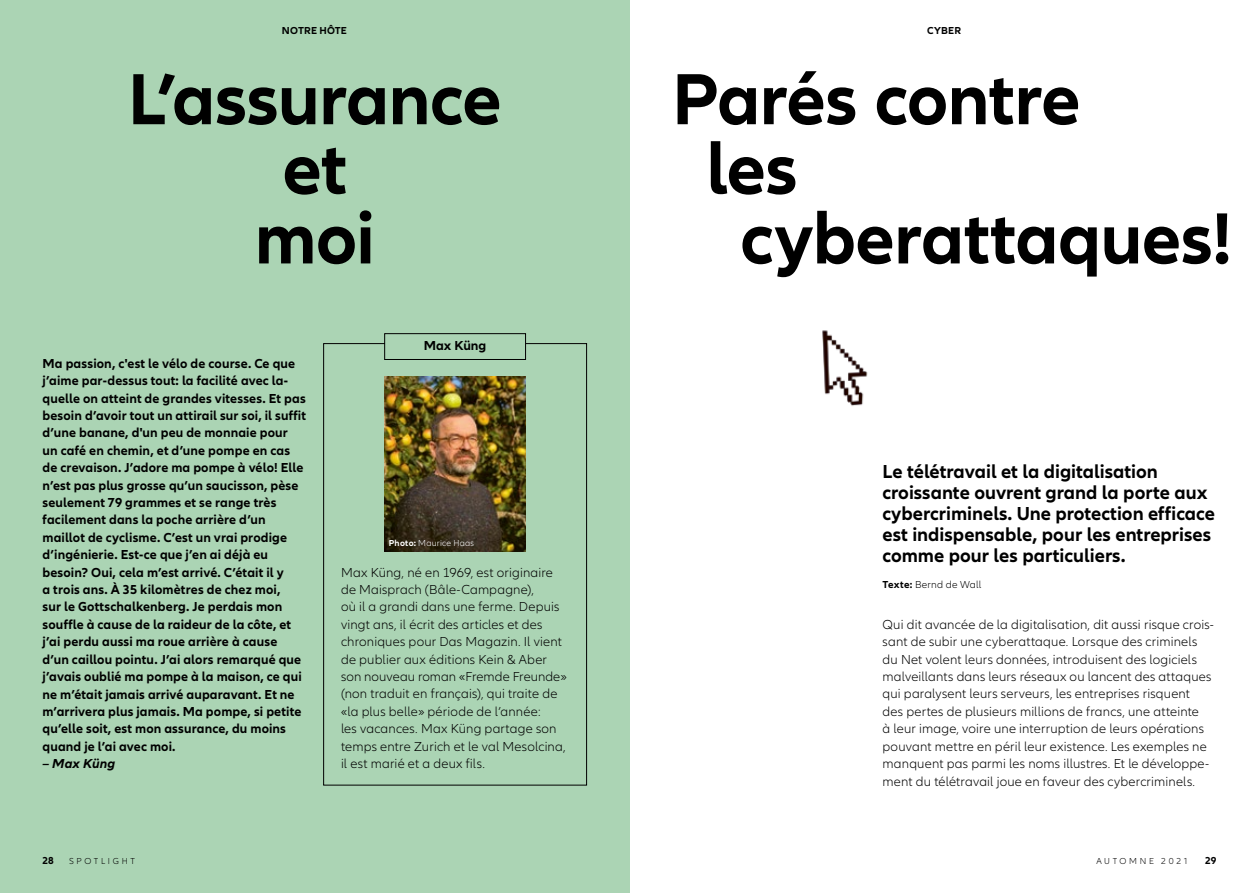
<style>
.page{position:relative;width:1259px;height:893px;background:#fff}
.page>*{position:absolute;margin:0;border:0;box-sizing:border-box;transform-origin:0 0}
.t1{font:700 75px/69.6px "Allianz Neo";letter-spacing:-.01em;color:#000;text-align:center}
.t2{font:700 19.5px/21px "Allianz Neo";color:#000}
.t3{font:300 13.5px/17.4px "Allianz Neo";letter-spacing:.01em;color:#000}
.t4{font:700 13.5px/17.4px "Allianz Neo";letter-spacing:.01em;color:#000}
.t5{font:italic 700 13.5px "Allianz Neo";letter-spacing:.01em;color:#000}
.t6{font:700 10.5px "Allianz Neo";letter-spacing:.015em;color:#000}
.t7{font:300 10.5px "Allianz Neo";letter-spacing:.02em;color:#000}
.t8{font:300 9px "Allianz Neo";letter-spacing:.3em;color:#000}
.t9{font:300 9px "Allianz Neo";letter-spacing:.025em;color:#fff}
.s1{font-weight:700}
</style>
<div class="page">
<div style="left:0;top:0;width:629px;height:893px;background:#abd4b4"></div>
<div style="left:323px;top:343px;width:264px;height:442px;border:1px solid #000"></div>
<div style="left:385px;top:334px;width:140px;height:25px;background:#abd4b4"></div>
<div style="left:384px;top:333px;width:142px;height:27px;border:1px solid #000"></div>
<img style="left:384px;top:377px;width:142px;height:174px">
<img style="left:822px;top:330px;width:46px;height:76px">
<p class="t6" style="left:282px;top:25px;width:67px">NOTRE HÔTE</p>
<p class="t6" style="left:927px;top:25px;width:35px">CYBER</p>
<h1 class="t1" style="left:128px;top:66px;width:375px">L’assurance et<br>moi</h1>
<h1 class="t1" style="left:672px;top:66px;width:410px">Parés contre</h1>
<h1 class="t1" style="left:706px;top:136px;width:93px">les</h1>
<h1 class="t1" style="left:740px;top:205px;width:493px">cyberattaques!</h1>
<p class="t4" style="left:43px;top:355px;width:265px">Ma passion, c'est le vélo de course. Ce que j’aime par-dessus tout: la facilité avec la&shy;quelle on atteint de grandes vitesses. Et pas besoin d’avoir tout un attirail sur soi, il suffit d’une banane, d'un peu de monnaie pour un café en chemin, et d’une pompe en cas de crevaison. J’adore ma pompe à vélo! Elle n’est pas plus grosse qu’un saucisson, pèse seulement 79 grammes et se range très facilement dans la poche arrière d’un maillot de cyclisme. C’est un vrai prodige d’ingénierie. Est-ce que j’en ai déjà eu besoin? Oui, cela m’est arrivé. C’était il y<br>a trois ans. À 35 kilomètres de chez moi,<br>sur le Gottschalkenberg. Je perdais mon souffle à cause de la raideur de la côte, et j’ai perdu aussi ma roue arrière à cause d’un caillou pointu. J’ai alors remarqué que j’avais oublié ma pompe à la maison, ce qui ne m’était jamais arrivé auparavant. Et ne m’arrivera plus jamais. Ma pompe, si petite qu’elle soit, est mon assurance, du moins quand je l’ai avec moi.</p>
<p class="t5" style="left:43px;top:756px;width:74px">– Max Küng</p>
<p class="t4" style="left:424px;top:337px;width:64px">Max Küng</p>
<p class="t9" style="left:389px;top:537px;width:87px"><span class="s1">Photo:</span> Maurice Haas</p>
<p class="t3" style="left:341px;top:564px;width:227px">Max Küng, né en 1969, est originaire de Maisprach (Bâle-Campagne),<br>où il a grandi dans une ferme. Depuis vingt ans, il écrit des articles et des chroniques pour Das Magazin. Il vient de publier aux éditions Kein &amp; Aber son nouveau roman «Fremde Freunde» (non traduit en français), qui traite de «la plus belle» période de l’année:<br>les vacances. Max Küng partage son temps entre Zurich et le val Mesolcina, il est marié et a deux fils.</p>
<h2 class="t2" style="left:882px;top:461px;width:334px">Le télétravail et la digitalisation croissante ouvrent grand la porte aux cybercriminels. Une protection efficace est indispensable, pour les entreprises comme pour les particuliers.</h2>
<p class="t7" style="left:882px;top:579px;width:100px"><span class="s1">Texte:</span> Bernd de Wall</p>
<p class="t3" style="left:882px;top:616px;width:333px">Qui dit avancée de la digitalisation, dit aussi risque crois&shy;sant de subir une cyberattaque. Lorsque des criminels du Net volent leurs données, introduisent des logiciels malveillants dans leurs réseaux ou lancent des attaques qui paralysent leurs serveurs, les entreprises risquent des pertes de plusieurs millions de francs, une atteinte<br>à leur image, voire une interruption de leurs opérations pouvant mettre en péril leur existence. Les exemples ne manquent pas parmi les noms illustres. Et le développe&shy;ment du télétravail joue en faveur des cybercriminels.</p>
<p class="t6" style="left:43px;top:854px;width:13px">28</p>
<p class="t8" style="left:69px;top:856px;width:67px">SPOTLIGHT</p>
<p class="t8" style="left:1096px;top:856px;width:92px">AUTOMNE 2021</p>
<p class="t6" style="left:1205px;top:854px;width:13px">29</p>
</div>
